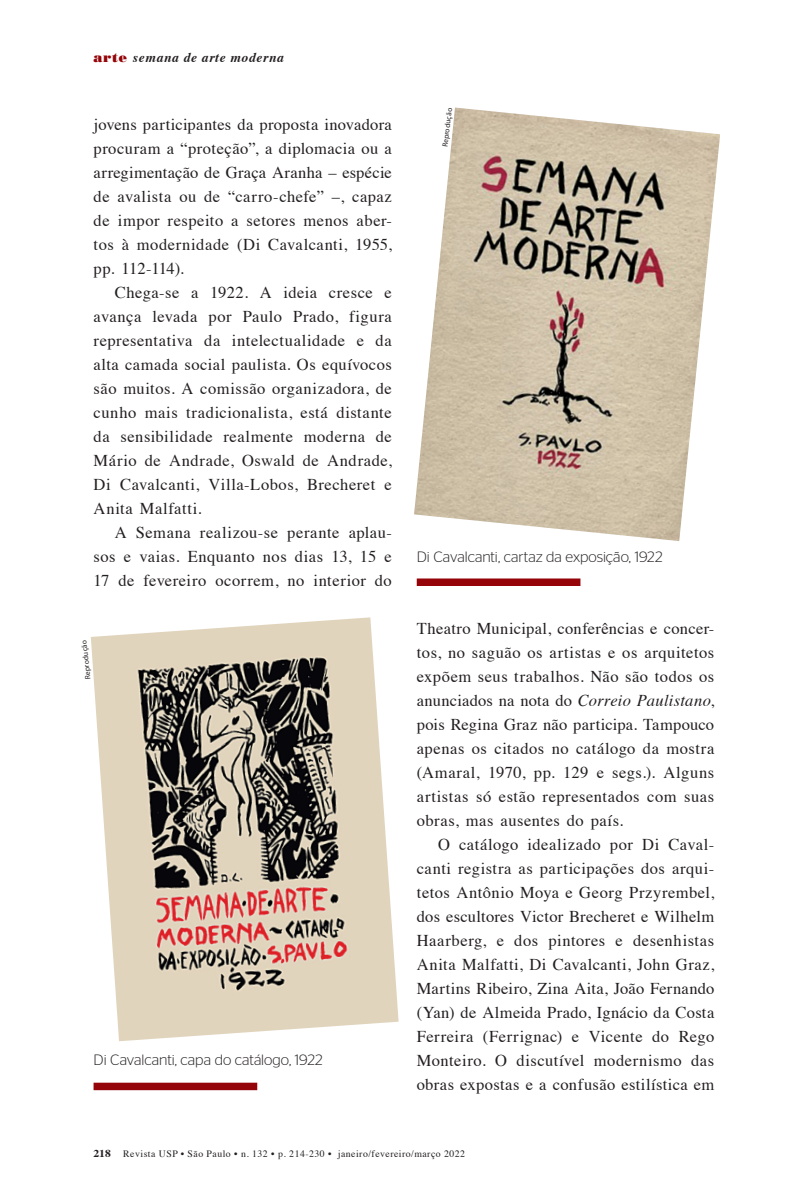
<style>
.page{position:relative;width:808px;height:1191px;background:#fff}
.page>*{position:absolute;margin:0;border:0;box-sizing:border-box;transform-origin:0 0}
.t1{font:16.5px/24px "Times";letter-spacing:.03em;color:#231f20;text-align:justify}
.t2{font:300 15px "Stag Sans";color:#231f20}
.t3{font:italic 700 13.5px "Times";letter-spacing:.05em;color:#231f20}
.t4{font:9.75px "Times";letter-spacing:.05em;color:#231f20}
.t5{font:7.5px "Myriad Pro";color:#231f20}
.s1{font-family:"Bodoni Poster";font-weight:400;font-style:normal;color:#940408}
.s2{font-style:italic}
.s3{font-weight:700;font-size:10.5px}
</style>
<div class="page">
<img style="left:91px;top:617px;width:308px;height:424px">
<img style="left:414px;top:108px;width:306px;height:433px">
<div style="left:94px;top:1082px;width:163px;height:8px;background:#940408"></div>
<div style="left:417px;top:578px;width:163px;height:8px;background:#940408"></div>
<p class="t3" style="left:94px;top:44px;width:192px"><span class="s1">arte</span> semana de arte moderna</p>
<p class="t1" style="left:94px;top:111px;width:300px">jovens participantes da proposta inovadora procuram a “proteção”, a diplomacia ou a arregimentação de Graça Aranha – espécie de avalista ou de “carro-chefe” –, capaz de impor respeito a setores menos aber&shy;tos à modernidade (Di Cavalcanti, 1955, pp. 112-114).</p>
<p class="t1" style="left:94px;top:279px;width:300px;text-indent:21px">Chega-se a 1922. A ideia cresce e avança levada por Paulo Prado, figura representativa da intelectualidade e da alta camada social paulista. Os equívocos são muitos. A comissão organizadora, de cunho mais tradicionalista, está distante da sensibilidade realmente moderna de Mário de Andrade, Oswald de Andrade, Di Cavalcanti, Villa-Lobos, Brecheret e Anita Malfatti.</p>
<p class="t1" style="left:94px;top:519px;width:300px;text-indent:21px">A Semana realizou-se perante aplau&shy;sos e vaias. Enquanto nos dias 13, 15 e 17 de fevereiro ocorrem, no interior do</p>
<p class="t5" style="left:83px;top:680px;width:41px;rotate:-96deg">Reprodução</p>
<p class="t2" style="left:94px;top:1051px;width:231px">Di Cavalcanti, capa do catálogo, 1922</p>
<p class="t5" style="left:440px;top:147px;width:41px;rotate:-83deg">Reprodução</p>
<p class="t2" style="left:417px;top:548px;width:247px">Di Cavalcanti, cartaz da exposição, 1922</p>
<p class="t1" style="left:417px;top:615px;width:299px">Theatro Municipal, conferências e concer&shy;tos, no saguão os artistas e os arquitetos expõem seus trabalhos. Não são todos os anunciados na nota do <span class="s2">Correio Paulistano</span>, pois Regina Graz não participa. Tampouco apenas os citados no catálogo da mostra (Amaral, 1970, pp. 129 e segs.). Alguns artistas só estão representados com suas obras, mas ausentes do país.</p>
<p class="t1" style="left:417px;top:831px;width:299px;text-indent:21px">O catálogo idealizado por Di Caval&shy;canti registra as participações dos arqui&shy;tetos Antônio Moya e Georg Przyrembel, dos escultores Victor Brecheret e Wilhelm Haarberg, e dos pintores e desenhistas Anita Malfatti, Di Cavalcanti, John Graz, Martins Ribeiro, Zina Aita, João Fernando (Yan) de Almeida Prado, Ignácio da Costa Ferreira (Ferrignac) e Vicente do Rego Monteiro. O discutível modernismo das obras expostas e a confusão estilística em</p>
<p class="t4" style="left:94px;top:1144px;width:373px"><span class="s3">218</span> Revista USP • São Paulo • n. 132 • p. 214-230 • janeiro/fevereiro/março 2022</p>
</div>
